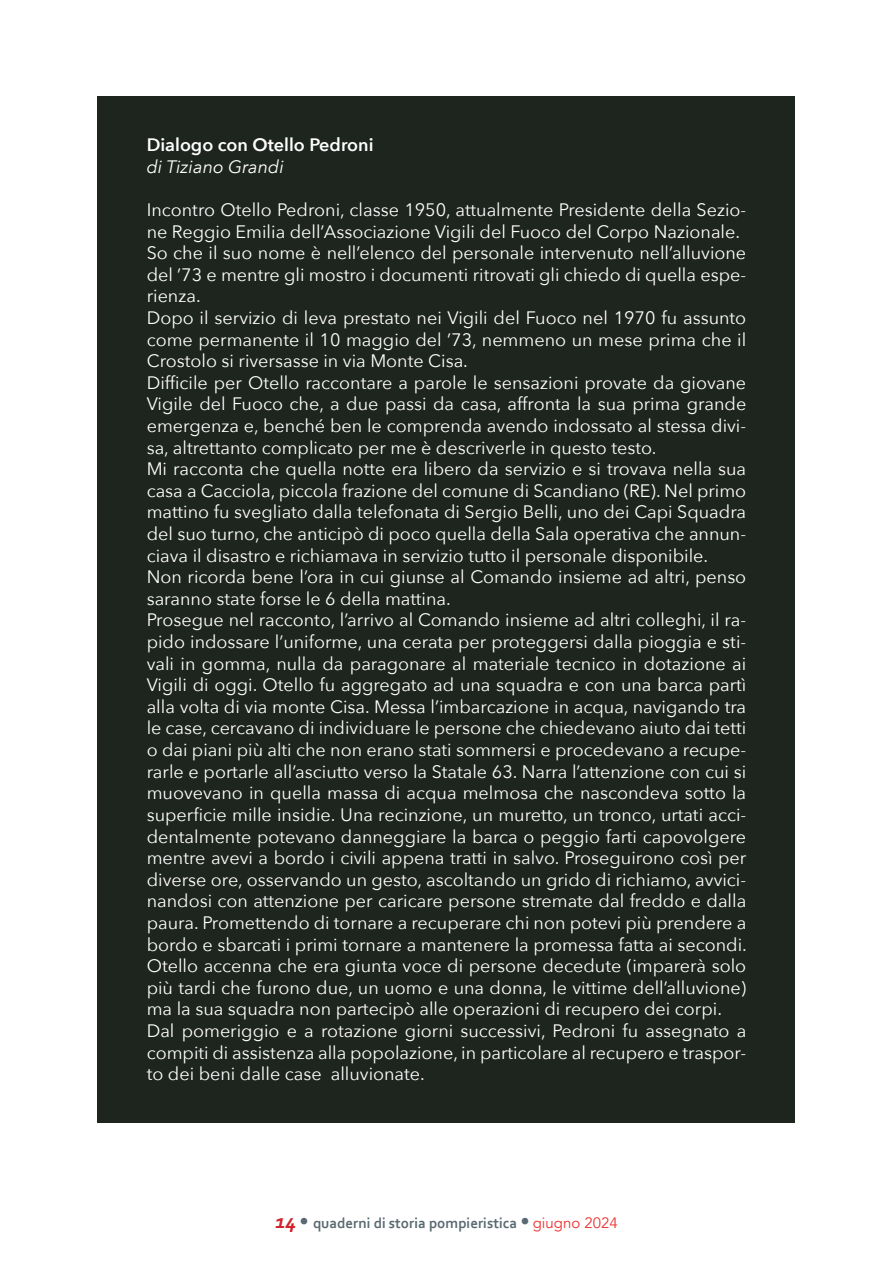
<style>
.page{position:relative;width:893px;height:1263px;background:#fff}
.page>*{position:absolute;margin:0;border:0;box-sizing:border-box;transform-origin:0 0}
.t1{font:18px/21.6px "Avenir Next";color:#fff}
.t2{font:600 18px "Avenir Next";color:#fff}
.t3{font:italic 18px "Avenir Next";color:#fff}
.t4{font:700 15px "Corbel";color:#596971}
.s1{font-style:italic;font-size:21px;color:#d2232a}
.s2{font-size:21px}
.s3{font-family:"Avenir";font-weight:400;color:#ee3131}
</style>
<div class="page">
<div style="left:98px;top:96px;width:697px;height:1027px;background:#1e241e"></div>
<p class="t2" style="left:147px;top:129px;width:228px">Dialogo con Otello Pedroni</p>
<p class="t3" style="left:147px;top:151px;width:139px">di Tiziano Grandi</p>
<p class="t1" style="left:147px;top:198px;width:602px">Incontro Otello Pedroni, classe 1950, attualmente Presidente della Sezio&shy;ne Reggio Emilia dell’Associazione Vigili del Fuoco del Corpo Nazionale.<br>So che il suo nome è nell’elenco del personale intervenuto nell’alluvione del ’73 e mentre gli mostro i documenti ritrovati gli chiedo di quella espe&shy;rienza.<br>Dopo il servizio di leva prestato nei Vigili del Fuoco nel 1970 fu assunto come permanente il 10 maggio del ’73, nemmeno un mese prima che il Crostolo si riversasse in via Monte Cisa.<br>Difficile per Otello raccontare a parole le sensazioni provate da giovane Vigile del Fuoco che, a due passi da casa, affronta la sua prima grande emergenza e, benché ben le comprenda avendo indossato al stessa divi&shy;sa, altrettanto complicato per me è descriverle in questo testo.<br>Mi racconta che quella notte era libero da servizio e si trovava nella sua casa a Cacciola, piccola frazione del comune di Scandiano (RE). Nel primo mattino fu svegliato dalla telefonata di Sergio Belli, uno dei Capi Squadra del suo turno, che anticipò di poco quella della Sala operativa che annun&shy;ciava il disastro e richiamava in servizio tutto il personale disponibile.<br>Non ricorda bene l’ora in cui giunse al Comando insieme ad altri, penso saranno state forse le 6 della mattina.<br>Prosegue nel racconto, l’arrivo al Comando insieme ad altri colleghi, il ra&shy;pido indossare l’uniforme, una cerata per proteggersi dalla pioggia e sti&shy;vali in gomma, nulla da paragonare al materiale tecnico in dotazione ai Vigili di oggi. Otello fu aggregato ad una squadra e con una barca partì alla volta di via monte Cisa. Messa l’imbarcazione in acqua, navigando tra le case, cercavano di individuare le persone che chiedevano aiuto dai tetti o dai piani più alti che non erano stati sommersi e procedevano a recupe&shy;rarle e portarle all’asciutto verso la Statale 63. Narra l’attenzione con cui si muovevano in quella massa di acqua melmosa che nascondeva sotto la superficie mille insidie. Una recinzione, un muretto, un tronco, urtati acci&shy;dentalmente potevano danneggiare la barca o peggio farti capovolgere mentre avevi a bordo i civili appena tratti in salvo. Proseguirono così per diverse ore, osservando un gesto, ascoltando un grido di richiamo, avvici&shy;nandosi con attenzione per caricare persone stremate dal freddo e dalla paura. Promettendo di tornare a recuperare chi non potevi più prendere a bordo e sbarcati i primi tornare a mantenere la promessa fatta ai secondi.<br>Otello accenna che era giunta voce di persone decedute (imparerà solo più tardi che furono due, un uomo e una donna, le vittime dell’alluvione) ma la sua squadra non partecipò alle operazioni di recupero dei corpi.<br>Dal pomeriggio e a rotazione giorni successivi, Pedroni fu assegnato a compiti di assistenza alla popolazione, in particolare al recupero e traspor&shy;to dei beni dalle case alluvionate.</p>
<p class="t4" style="left:275px;top:1213px;width:344px"><span class="s1">14</span> <span class="s2">•</span> quaderni di storia pompieristica <span class="s2">•</span> <span class="s3">giugno 2024</span></p>
</div>
